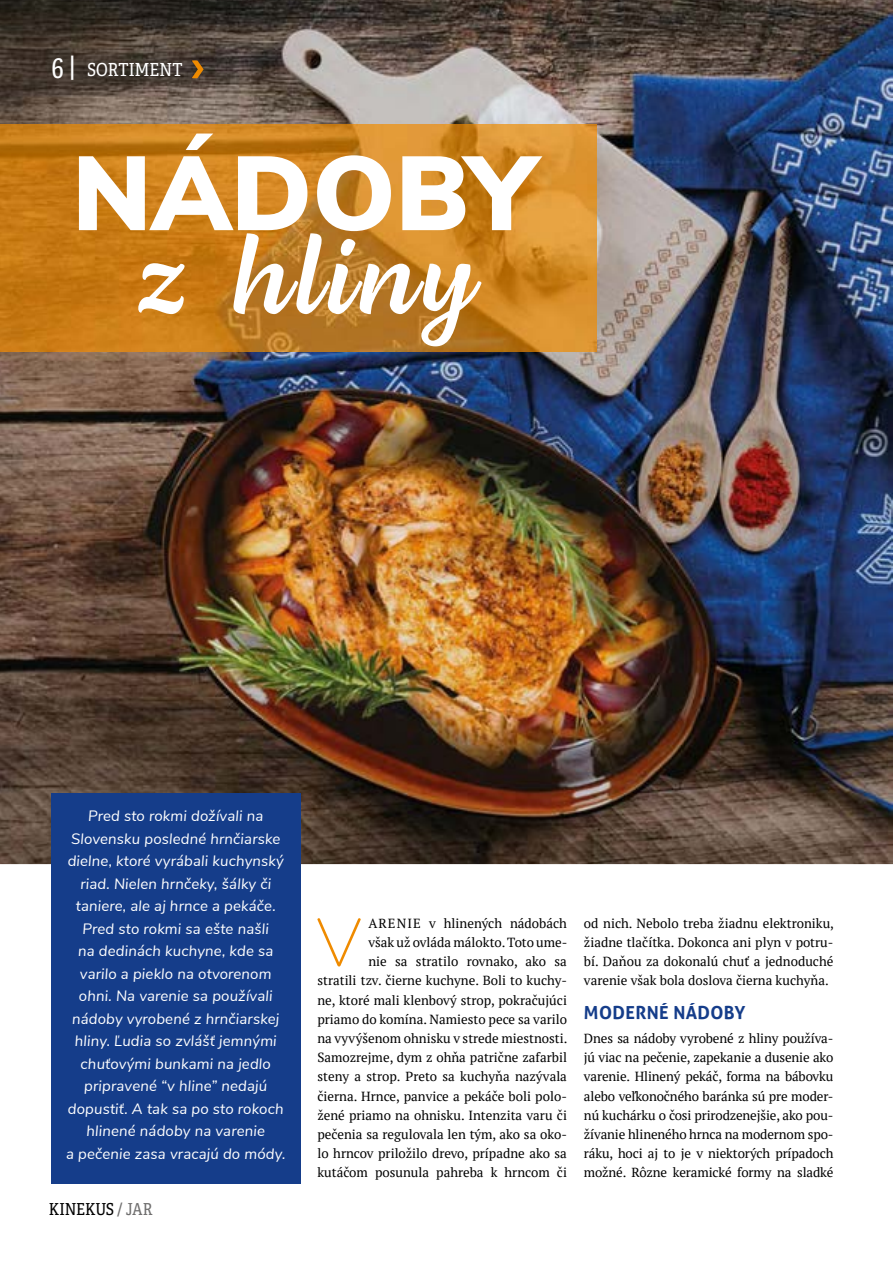
<style>
.page{position:relative;width:893px;height:1263px;background:#fff}
.page>*{position:absolute;margin:0;border:0;box-sizing:border-box;transform-origin:0 0}
.t1{font:110.1px "Lemongrass Script";letter-spacing:.05em;color:#fff}
.t2{font:900 104.7px "Nunito Sans";color:#fff}
.t3{font:200 67.35px "Nunito";color:#ef8b00}
.t4{font:27px "Adelle Condensed";color:#fff}
.t5{font:700 18px "Aller";letter-spacing:.02em;color:#153d8a}
.t6{font:18px "Adelle Condensed";letter-spacing:.005em;color:#fff}
.t7{font:16.5px "Adelle Condensed";letter-spacing:-.01em;color:#000}
.t8{font:italic 15px/22.5px "Nunito Sans";letter-spacing:.01em;color:#fff;text-align:center}
.t9{font:13.2px/19.2px "PT Serif";color:#000;text-align:justify}
.s1{color:#706f6f}
</style>
<div class="page">
<img style="left:0;top:0;width:893px;height:864px">
<img style="left:0;top:124px;width:596px;height:227px">
<div style="left:51px;top:793px;width:249px;height:391px;background:#153d8a"></div>
<svg style="left:192px;top:60px;width:12px;height:18px"></svg>
<h3 class="t4" style="left:51px;top:48px;width:26px">6 |</h3>
<h3 class="t6" style="left:87px;top:56px;width:97px">SORTIMENT</h3>
<h2 class="t2" style="left:72px;top:117px;width:465px">NÁDOBY</h2>
<h1 class="t1" style="left:136px;top:210px;width:337px">z hliny</h1>
<p class="t8" style="left:66px;top:804px;width:221px">Pred sto rokmi dožívali na<br>Slovensku posledné hrnčiarske dielne, ktoré vyrábali kuchynský riad. Nielen hrnčeky, šálky či taniere, ale aj hrnce a pekáče.<br>Pred sto rokmi sa ešte našli<br>na dedinách kuchyne, kde sa varilo a pieklo na otvorenom ohni. Na varenie sa používali nádoby vyrobené z hrnčiarskej hliny. Ľudia so zvlášť jemnými chuťovými bunkami na jedlo pripravené “v hline” nedajú dopustiť. A tak sa po sto rokoch hlinené nádoby na varenie<br>a pečenie zasa vracajú do módy.</p>
<p class="t7" style="left:49px;top:1197px;width:105px">KINEKUS <span class="s1">/ JAR</span></p>
<p class="t9" style="left:317px;top:913px;width:252px;text-align:right">ARENIE v hlinených nádobách<br>však už ovláda málokto. Toto ume-<br>nie sa stratilo rovnako, ako sa<br>stratili tzv. čierne kuchyne. Boli to kuchy&shy;ne, ktoré mali klenbový strop, pokračujúci priamo do komína. Namiesto pece sa varilo na vyvýšenom ohnisku v strede miestnosti.<br>Samozrejme, dym z ohňa patrične zafarbil steny a strop. Preto sa kuchyňa nazývala čierna. Hrnce, panvice a pekáče boli polo&shy;žené priamo na ohnisku. Intenzita varu či pečenia sa regulovala len tým, ako sa oko&shy;lo hrncov priložilo drevo, prípadne ako sa kutáčom posunula pahreba k hrncom či</p>
<h3 class="t3" style="left:316px;top:893px;width:47px">V</h3>
<p class="t9" style="left:584px;top:913px;width:251px">od nich. Nebolo treba žiadnu elektroniku, žiadne tlačítka. Dokonca ani plyn v potru&shy;bí. Daňou za dokonalú chuť a jednoduché varenie však bola doslova čierna kuchyňa.</p>
<h3 class="t5" style="left:584px;top:1001px;width:163px">MODERNÉ NÁDOBY</h3>
<p class="t9" style="left:584px;top:1028px;width:251px">Dnes sa nádoby vyrobené z hliny používa&shy;jú viac na pečenie, zapekanie a dusenie ako varenie. Hlinený pekáč, forma na bábovku alebo veľkonočného baránka sú pre moder&shy;nú kuchárku o čosi prirodzenejšie, ako pou&shy;žívanie hlineného hrnca na modernom spo&shy;ráku, hoci aj to je v niektorých prípadoch možné. Rôzne keramické formy na sladké</p>
</div>
